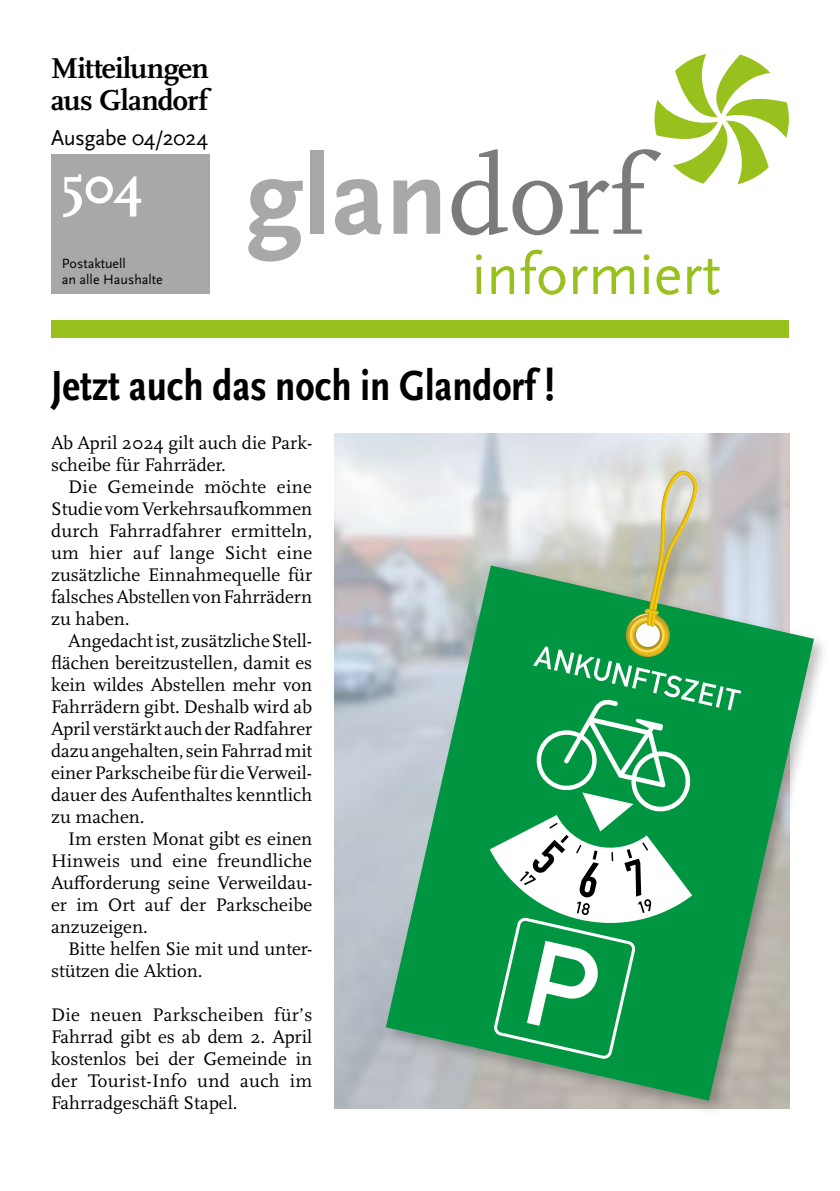
<style>
.page{position:relative;width:840px;height:1191px;background:#fff}
.page>*{position:absolute;margin:0;border:0;box-sizing:border-box;transform-origin:0 0}
.t1{font:700 56px "Scala OT";color:#fff}
.t2{font:700 condensed 44px "Scala Sans OT";color:#000}
.t3{font:700 30px/32px "Scala OT";letter-spacing:-.02em;color:#000}
.t4{font:22px "Scala Sans OT";letter-spacing:-.02em;color:#000}
.t5{font:19px/22px "Scala OT";color:#000;text-align:justify}
.t6{font:14px/16px "Scala Sans OT";color:#000}
</style>
<div class="page">
<svg style="left:248px;top:179px;width:54px;height:82px"></svg>
<div style="left:310px;top:150px;width:14px;height:84px;background:#a8a8a7"></div>
<svg style="left:335px;top:179px;width:46px;height:56px"></svg>
<svg style="left:393px;top:179px;width:47px;height:55px"></svg>
<svg style="left:451px;top:149px;width:111px;height:86px"></svg>
<svg style="left:569px;top:54px;width:219px;height:180px"></svg>
<svg style="left:476px;top:250px;width:243px;height:45px"></svg>
<div style="left:51px;top:154px;width:158px;height:140px;background:#a8a8a7"></div>
<div style="left:51px;top:320px;width:737px;height:18px;background:#99c11d"></div>
<div style="left:381px;top:466px;width:448px;height:650px;background:#000;opacity:.25"></div>
<svg style="left:385px;top:565px;width:428px;height:535px;background:#70b18e"></svg>
<svg style="left:489px;top:646px;width:251px;height:413px;background:#20a258"></svg>
<svg style="left:533px;top:699px;width:159px;height:115px"></svg>
<svg style="left:519px;top:822px;width:132px;height:93px"></svg>
<svg style="left:623px;top:470px;width:80px;height:189px;background:#aac093"></svg>
<h3 class="t3" style="left:51px;top:53px;width:159px">Mitteilungen aus Glandorf</h3>
<p class="t4" style="left:51px;top:126px;width:158px">Ausgabe 04/2024</p>
<h1 class="t1" style="left:60px;top:153px;width:82px">504</h1>
<p class="t6" style="left:62px;top:256px;width:102px">Postaktuell<br>an alle Haushalte</p>
<h2 class="t2" style="left:51px;top:361px;width:505px">Jetzt auch das noch in Glandorf !</h2>
<p class="t5" style="left:51px;top:432px;width:262px">Ab April 2024 gilt auch die Park&shy;scheibe für Fahrräder.</p>
<p class="t5" style="left:51px;top:476px;width:262px;text-indent:17px">Die Gemeinde möchte eine Studie vom Verkehrsaufkommen durch Fahrradfahrer ermitteln, um hier auf lange Sicht eine zusätzliche Einnahmequelle für falsches Abstellen von Fahrrädern zu haben.</p>
<p class="t5" style="left:51px;top:630px;width:262px;text-indent:17px">Angedacht ist, zusätzliche Stell&shy;flächen bereitzustellen, damit es kein wildes Abstellen mehr von Fahrrädern gibt. Deshalb wird ab April verstärkt auch der Radfahrer dazu angehalten, sein Fahrrad mit einer Parkscheibe für die Verweil&shy;dauer des Aufenthaltes kenntlich zu machen.</p>
<p class="t5" style="left:51px;top:828px;width:262px;text-indent:17px">Im ersten Monat gibt es einen Hinweis und eine freundliche Aufforderung seine Verweildau&shy;er im Ort auf der Parkscheibe anzuzeigen.</p>
<p class="t5" style="left:51px;top:938px;width:262px;text-indent:17px">Bitte helfen Sie mit und unter&shy;stützen die Aktion.</p>
<p class="t5" style="left:51px;top:1004px;width:263px">Die neuen Parkscheiben für’s Fahrrad gibt es ab dem 2. April kostenlos bei der Gemeinde in der Tourist-Info und auch im Fahrradgeschäft Stapel.</p>
</div>
